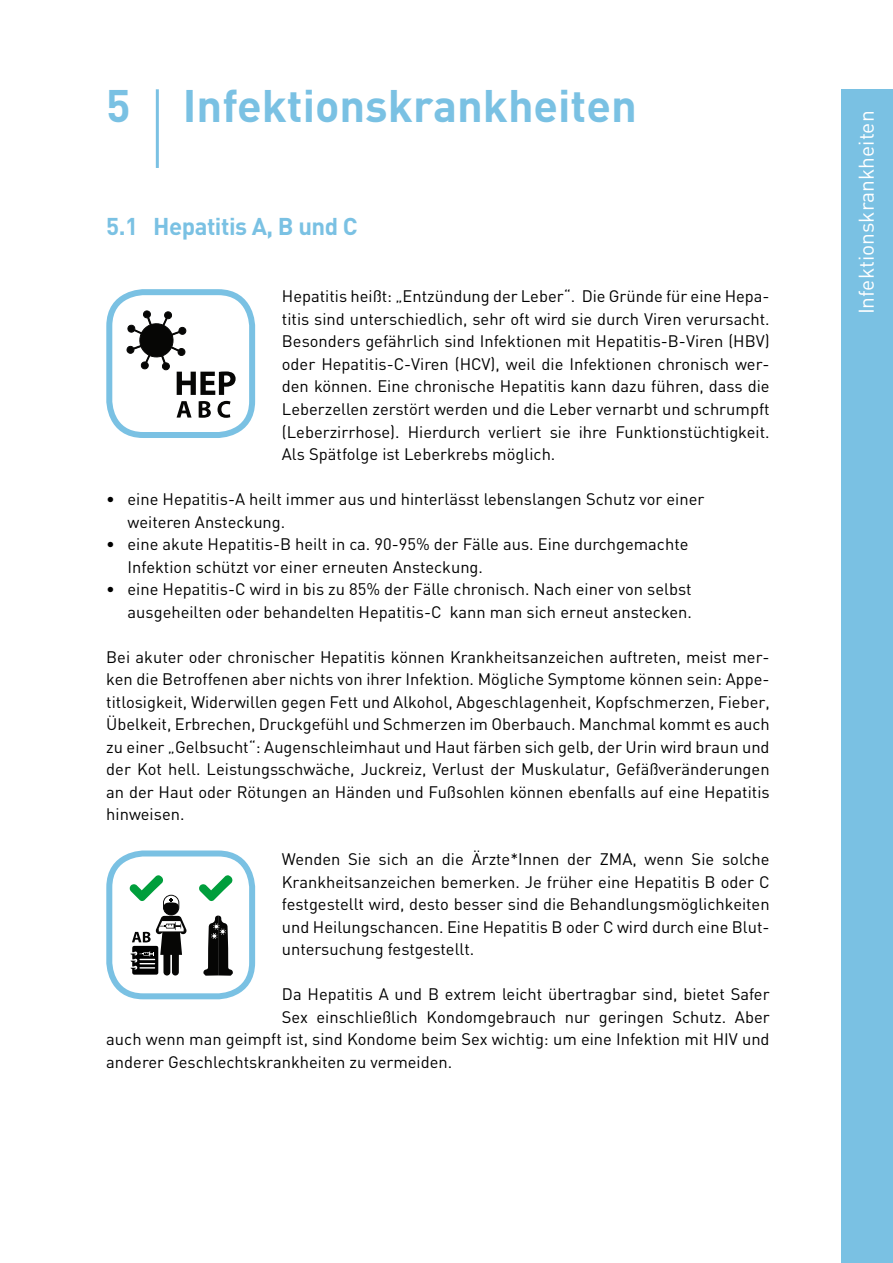
<style>
.page{position:relative;width:893px;height:1263px;background:#fff}
.page>*{position:absolute;margin:0;border:0;box-sizing:border-box;transform-origin:0 0}
.t1{font:700 45px "DIN";color:#7ac1e3}
.t2{font:700 24px "DIN";letter-spacing:-.02em;color:#7ac1e3}
.t3{font:21px "DIN";color:#fff}
.t4{font:16.5px/22.5px "DIN";color:#000;text-align:justify}
</style>
<div class="page">
<div style="left:842px;top:89px;width:51px;height:1174px;background:#7ac1e3"></div>
<hr style="left:156px;top:89px;width:3px;height:79px;background:#7ac1e3">
<div style="left:106px;top:289px;width:149px;height:149px;border:6px solid #7ac1e3;border-radius:34px"></div>
<svg style="left:177px;top:401px;width:15px;height:17px"></svg>
<svg style="left:199px;top:401px;width:12px;height:17px"></svg>
<svg style="left:217px;top:401px;width:13px;height:17px"></svg>
<svg style="left:126px;top:310px;width:110px;height:85px"></svg>
<div style="left:106px;top:850px;width:149px;height:149px;border:6px solid #7ac1e3;border-radius:34px"></div>
<svg style="left:199px;top:875px;width:34px;height:26px"></svg>
<svg style="left:203px;top:915px;width:30px;height:61px"></svg>
<svg style="left:129px;top:875px;width:58px;height:100px"></svg>
<p class="t1" style="left:106px;top:77px;width:532px">5 Infektionskrankheiten</p>
<p class="t2" style="left:106px;top:211px;width:253px">5.1 Hepatitis A, B und C</p>
<p class="t4" style="left:282px;top:285px;width:489px">Hepatitis heißt: „Entzündung der Leber“. Die Gründe für eine Hepa&shy;titis sind unterschiedlich, sehr oft wird sie durch Viren verursacht.<br>Besonders gefährlich sind Infektionen mit Hepatitis-B-Viren (HBV) oder Hepatitis-C-Viren (HCV), weil die Infektionen chronisch wer&shy;den können. Eine chronische Hepatitis kann dazu führen, dass die Leberzellen zerstört werden und die Leber vernarbt und schrumpft (Leberzirrhose). Hierdurch verliert sie ihre Funktionstüchtigkeit.<br>Als Spätfolge ist Leberkrebs möglich.</p>
<p class="t4" style="left:106px;top:487px;width:600px">• eine Hepatitis-A heilt immer aus und hinterlässt lebenslangen Schutz vor einer</p>
<p class="t4" style="left:128px;top:510px;width:159px">weiteren Ansteckung.</p>
<p class="t4" style="left:106px;top:532px;width:584px">• eine akute Hepatitis-B heilt in ca. 90-95% der Fälle aus. Eine durchgemachte</p>
<p class="t4" style="left:128px;top:555px;width:357px">Infektion schützt vor einer erneuten Ansteckung.</p>
<p class="t4" style="left:106px;top:577px;width:587px">• eine Hepatitis-C wird in bis zu 85% der Fälle chronisch. Nach einer von selbst</p>
<p class="t4" style="left:128px;top:600px;width:566px">ausgeheilten oder behandelten Hepatitis-C kann man sich erneut anstecken.</p>
<p class="t4" style="left:106px;top:645px;width:665px">Bei akuter oder chronischer Hepatitis können Krankheitsanzeichen auftreten, meist mer&shy;ken die Betroffenen aber nichts von ihrer Infektion. Mögliche Symptome können sein: Appe&shy;titlosigkeit, Widerwillen gegen Fett und Alkohol, Abgeschlagenheit, Kopfschmerzen, Fieber, Übelkeit, Erbrechen, Druckgefühl und Schmerzen im Oberbauch. Manchmal kommt es auch zu einer „Gelbsucht“: Augenschleimhaut und Haut färben sich gelb, der Urin wird braun und der Kot hell. Leistungsschwäche, Juckreiz, Verlust der Muskulatur, Gefäßveränderungen an der Haut oder Rötungen an Händen und Fußsohlen können ebenfalls auf eine Hepatitis hinweisen.</p>
<p class="t4" style="left:282px;top:847px;width:489px">Wenden Sie sich an die Ärzte*Innen der ZMA, wenn Sie solche Krankheitsanzeichen bemerken. Je früher eine Hepatitis B oder C festgestellt wird, desto besser sind die Behandlungsmöglichkeiten und Heilungschancen. Eine Hepatitis B oder C wird durch eine Blut&shy;untersuchung festgestellt.</p>
<p class="t4" style="left:282px;top:982px;width:489px">Da Hepatitis A und B extrem leicht übertragbar sind, bietet Safer</p>
<p class="t4" style="left:282px;top:1005px;width:489px">Sex einschließlich Kondomgebrauch nur geringen Schutz. Aber</p>
<p class="t4" style="left:106px;top:1027px;width:665px">auch wenn man geimpft ist, sind Kondome beim Sex wichtig: um eine Infektion mit HIV und</p>
<p class="t4" style="left:106px;top:1050px;width:347px">anderer Geschlechtskrankheiten zu vermeiden.</p>
<p class="t3" style="left:853px;top:314px;width:205px;rotate:-90deg">Infektionskrankheiten</p>
</div>
